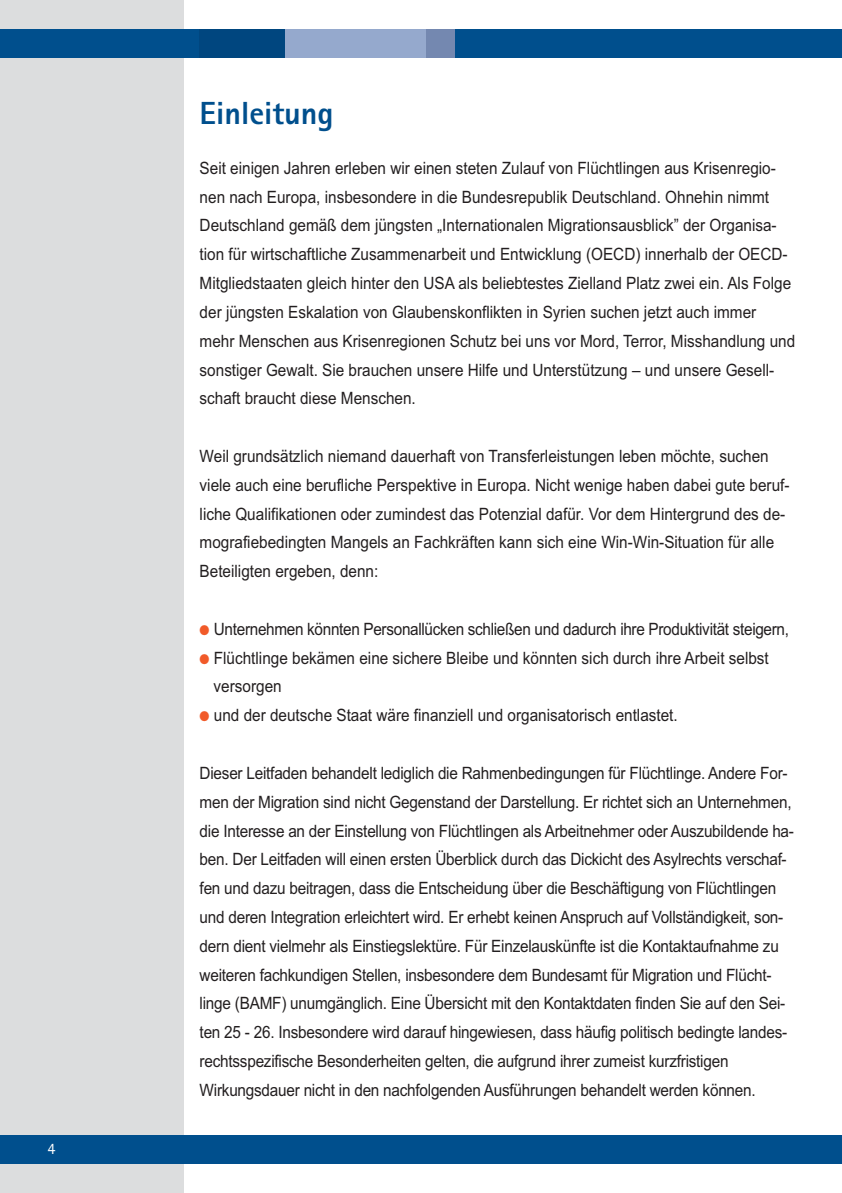
<style>
.page{position:relative;width:842px;height:1193px;background:#fff}
.page>*{position:absolute;margin:0;border:0;box-sizing:border-box;transform-origin:0 0}
.t1{font:800 32px "Agfa Rotis Sans Serif";color:#004f8d}
.t2{font:17px/28.8px "Arial";color:#231f20;scale:.9 1}
.t3{font:17px "Arial";letter-spacing:-.02em;color:#231f20;scale:.9 1}
.t4{font:16px "Agfa Rotis Sans Serif";color:#fff}
.s1{color:#f15a29}
</style>
<div class="page">
<svg style="left:840px;top:29px;width:1px;height:29px"></svg>
<svg style="left:840px;top:1135px;width:1px;height:28px"></svg>
<div style="left:0;top:0;width:183px;height:1193px;background:#dcddde"></div>
<div style="left:0;top:1135px;width:840px;height:28px;background:#004f8d"></div>
<div style="left:0;top:29px;width:840px;height:29px;background:#004f8d"></div>
<div style="left:284px;top:29px;width:142px;height:29px;background:#95a9cd"></div>
<div style="left:199px;top:29px;width:85px;height:29px;background:#00467f"></div>
<div style="left:426px;top:29px;width:29px;height:29px;background:#7488b0"></div>
<p class="t4" style="left:47px;top:1142px;width:9px">4</p>
<h1 class="t1" style="left:199px;top:102px;width:135px">Einleitung</h1>
<p class="t2" style="left:199px;top:155px;width:662px">Seit einigen Jahren erleben wir einen steten Zulauf von Flüchtlingen aus Krisenregio&shy;nen nach Europa, insbesondere in die Bundesrepublik Deutschland. Ohnehin nimmt Deutschland gemäß dem jüngsten „Internationalen Migrationsausblick” der Organisa&shy;tion für wirtschaftliche Zusammenarbeit und Entwicklung (OECD) innerhalb der OECD-Mitgliedstaaten gleich hinter den USA als beliebtestes Zielland Platz zwei ein. Als Folge der jüngsten Eskalation von Glaubenskonflikten in Syrien suchen jetzt auch immer mehr Menschen aus Krisenregionen Schutz bei uns vor Mord, Terror, Misshandlung und sonstiger Gewalt. Sie brauchen unsere Hilfe und Unterstützung – und unsere Gesell&shy;schaft braucht diese Menschen.</p>
<p class="t2" style="left:199px;top:443px;width:656px">Weil grundsätzlich niemand dauerhaft von Transferleistungen leben möchte, suchen viele auch eine berufliche Perspektive in Europa. Nicht wenige haben dabei gute beruf&shy;liche Qualifikationen oder zumindest das Potenzial dafür. Vor dem Hintergrund des de&shy;mografiebedingten Mangels an Fachkräften kann sich eine Win-Win-Situation für alle Beteiligten ergeben, denn:</p>
<p class="t3" style="left:199px;top:622px;width:656px"><span class="s1">●</span> Unternehmen könnten Personallücken schließen und dadurch ihre Produktivität steigern,</p>
<p class="t2" style="left:213px;top:645px;width:618px;text-indent:-14px"><span class="s1">●</span> Flüchtlinge bekämen eine sichere Bleibe und könnten sich durch ihre Arbeit selbst versorgen</p>
<p class="t2" style="left:199px;top:702px;width:532px"><span class="s1">●</span> und der deutsche Staat wäre finanziell und organisatorisch entlastet.</p>
<p class="t2" style="left:199px;top:760px;width:661px">Dieser Leitfaden behandelt lediglich die Rahmenbedingungen für Flüchtlinge. Andere For&shy;men der Migration sind nicht Gegenstand der Darstellung. Er richtet sich an Unternehmen, die Interesse an der Einstellung von Flüchtlingen als Arbeitnehmer oder Auszubildende ha&shy;ben. Der Leitfaden will einen ersten Überblick durch das Dickicht des Asylrechts verschaf&shy;fen und dazu beitragen, dass die Entscheidung über die Beschäftigung von Flüchtlingen und deren Integration erleichtert wird. Er erhebt keinen Anspruch auf Vollständigkeit, son&shy;dern dient vielmehr als Einstiegslektüre. Für Einzelauskünfte ist die Kontaktaufnahme zu weiteren fachkundigen Stellen, insbesondere dem Bundesamt für Migration und Flücht&shy;linge (BAMF) unumgänglich. Eine Übersicht mit den Kontaktdaten finden Sie auf den Sei&shy;ten 25 - 26. Insbesondere wird darauf hingewiesen, dass häufig politisch bedingte landes&shy;rechtsspezifische Besonderheiten gelten, die aufgrund ihrer zumeist kurzfristigen Wirkungsdauer nicht in den nachfolgenden Ausführungen behandelt werden können.</p>
</div>
